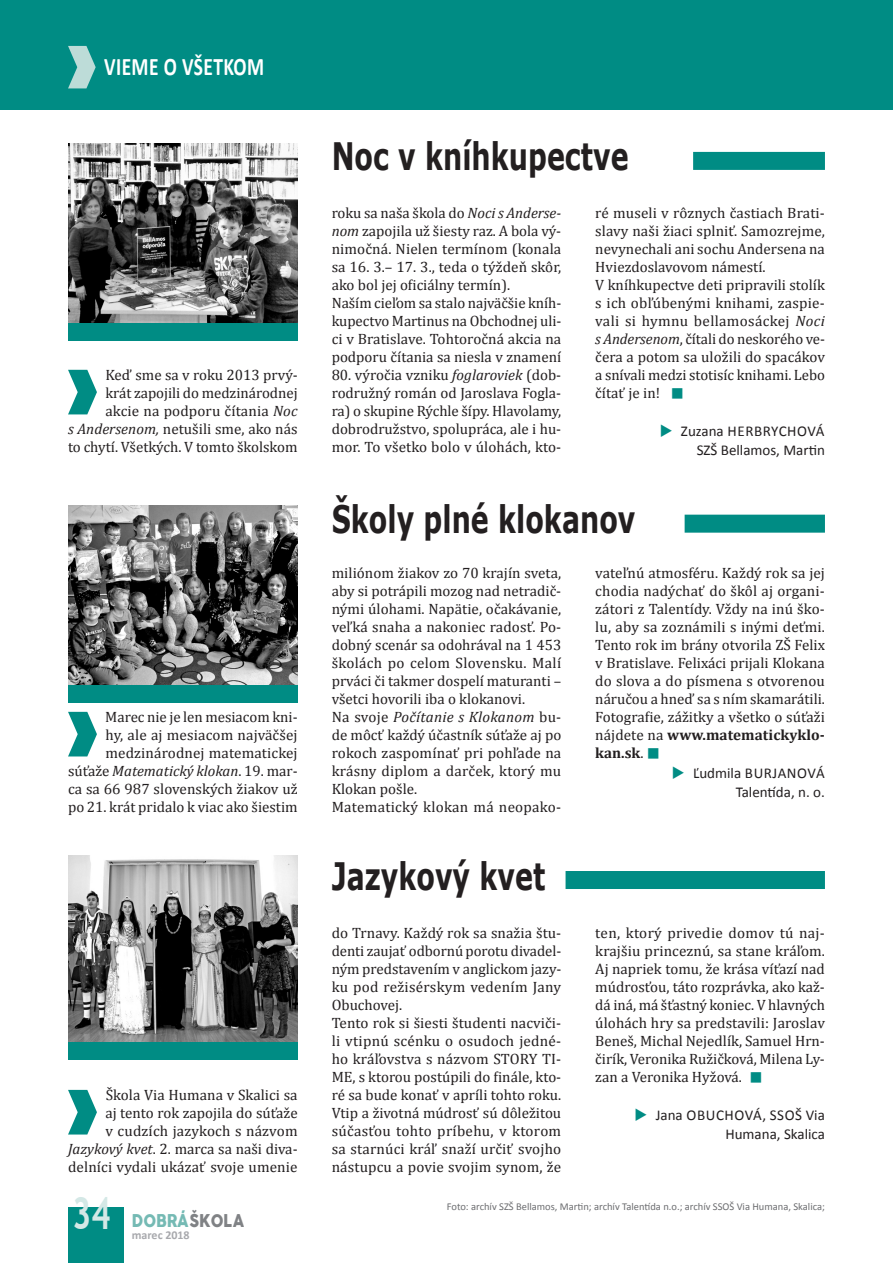
<style>
.page{position:relative;width:893px;height:1263px;background:#fff}
.page>*{position:absolute;margin:0;border:0;box-sizing:border-box;transform-origin:0 0}
.t1{font:700 44.55px "Trebuchet MS";color:#d4e8e6;scale:.74 1}
.vieme_titul{font:700 37.8px "Verdana";color:#231f20;scale:.71 1}
.Názov_pravidelnej_ru{font:700 25.35px "Calibri";letter-spacing:.02em;color:#fff;scale:.77 1}
.t2{font:17.25px "COCOGOOSE";color:#75bab4;scale:.87 1}
.Článok_-_základný_te{font:15px/18px "Cambria";color:#231f20;text-align:justify}
.t3{font:15px/19.5px "Calibri";color:#231f20;text-align:right}
.t4{font:700 12px "Calibri";color:#a8a9ad}
.Fotografia_-_zdroj{font:10.5px "Calibri";color:#6c6d70}
.s1{font-style:italic}
.s2{color:#808285}
.s3{color:#008c84}
.s4{font-weight:700}
</style>
<div class="page">
<div style="left:0;top:0;width:893px;height:110px;background:#008c84"></div>
<svg style="left:68px;top:46px;width:28px;height:42px"></svg>
<svg style="left:68px;top:370px;width:29px;height:44px"></svg>
<svg style="left:68px;top:1090px;width:29px;height:44px"></svg>
<svg style="left:68px;top:712px;width:29px;height:44px"></svg>
<div style="left:693px;top:152px;width:132px;height:18px;background:#008c84"></div>
<div style="left:566px;top:871px;width:259px;height:18px;background:#008c84"></div>
<div style="left:685px;top:515px;width:140px;height:18px;background:#008c84"></div>
<div style="left:68px;top:322px;width:230px;height:18px;background:#008c84"></div>
<div style="left:68px;top:685px;width:230px;height:18px;background:#008c84"></div>
<div style="left:68px;top:1042px;width:230px;height:18px;background:#008c84"></div>
<img style="left:68px;top:144px;width:230px;height:178px">
<img style="left:68px;top:505px;width:230px;height:180px">
<img style="left:68px;top:856px;width:230px;height:186px">
<div style="left:68px;top:1208px;width:55px;height:55px;background:#008c84"></div>
<p class="Názov_pravidelnej_ru" style="left:104px;top:51px;width:209px">VIEME O VŠETKOM</p>
<p class="Článok_-_základný_te" style="left:68px;top:366px;width:231px;text-align:right">Keď sme sa v roku 2013 prvý-<br>krát zapojili do medzinárodnej akcie na podporu čítania <span class="s1">Noc<br>s Andersenom,</span> netušili sme, ako nás to chytí. Všetkých. V tomto školskom</p>
<p class="Článok_-_základný_te" style="left:68px;top:708px;width:231px;text-align:right">Marec nie je len mesiacom kni-<br>hy, ale aj mesiacom najväčšej medzinárodnej matematickej súťaže <span class="s1">Matematický klokan</span>. 19. mar&shy;ca sa 66 987 slovenských žiakov už po 21. krát pridalo k viac ako šiestim</p>
<p class="Článok_-_základný_te" style="left:68px;top:1086px;width:231px;text-align:right">Škola Via Humana v Skalici sa<br>aj tento rok zapojila do súťaže<br>v cudzích jazykoch s názvom<br><span class="s1">Jazykový kvet</span>. 2. marca sa naši diva&shy;delníci vydali ukázať svoje umenie</p>
<h1 class="t1" style="left:72px;top:1185px;width:54px">34</h1>
<p class="t2" style="left:132px;top:1208px;width:131px">DOBRÁ<span class="s2">ŠKOLA</span></p>
<p class="t4" style="left:132px;top:1228px;width:59px">marec 2018</p>
<p class="vieme_titul" style="left:332px;top:130px;width:420px">Noc v kníhkupectve</p>
<p class="Článok_-_základný_te" style="left:332px;top:204px;width:231px">roku sa naša škola do <span class="s1">Noci s Anderse&shy;nom</span> zapojila už šiesty raz. A bola vý&shy;nimočná. Nielen termínom (konala sa 16. 3.– 17. 3., teda o týždeň skôr, ako bol jej oficiálny termín).</p>
<p class="Článok_-_základný_te" style="left:332px;top:294px;width:231px">Naším cieľom sa stalo najväčšie kníh&shy;kupectvo Martinus na Obchodnej uli&shy;ci v Bratislave. Tohtoročná akcia na podporu čítania sa niesla v znamení</p>
<p class="Článok_-_základný_te" style="left:332px;top:366px;width:231px">80. výročia vzniku <span class="s1">foglaroviek</span> (dob&shy;rodružný román od Jaroslava Fogla&shy;ra) o skupine Rýchle šípy. Hlavolamy, dobrodružstvo, spolupráca, ale i hu&shy;mor. To všetko bolo v úlohách, kto-</p>
<p class="Článok_-_základný_te" style="left:595px;top:204px;width:231px">ré museli v rôznych častiach Brati&shy;slavy naši žiaci splniť. Samozrejme, nevynechali ani sochu Andersena na Hviezdoslavovom námestí.</p>
<p class="Článok_-_základný_te" style="left:595px;top:276px;width:231px">V kníhkupectve deti pripravili stolík s ich obľúbenými knihami, zaspie&shy;vali si hymnu bellamosáckej <span class="s1">Noci s Andersenom</span>, čítali do neskorého ve&shy;čera a potom sa uložili do spacákov a snívali medzi stotisíc knihami. Lebo čítať je in! <span class="s3">■</span></p>
<p class="t3" style="left:681px;top:421px;width:145px">Zuzana HERBRYCHOVÁ<br>SZŠ Bellamos, Martin</p>
<p class="vieme_titul" style="left:332px;top:493px;width:429px">Školy plné klokanov</p>
<p class="Článok_-_základný_te" style="left:332px;top:564px;width:231px">miliónom žiakov zo 70 krajín sveta, aby si potrápili mozog nad netradič&shy;nými úlohami. Napätie, očakávanie, veľká snaha a nakoniec radosť. Po&shy;dobný scenár sa odohrával na 1 453 školách po celom Slovensku. Malí prváci či takmer dospelí maturanti – všetci hovorili iba o klokanovi.</p>
<p class="Článok_-_základný_te" style="left:332px;top:708px;width:231px">Na svoje <span class="s1">Počítanie s Klokanom</span> bu&shy;de môcť každý účastník súťaže aj po rokoch zaspomínať pri pohľade na krásny diplom a darček, ktorý mu Klokan pošle.</p>
<p class="Článok_-_základný_te" style="left:332px;top:798px;width:231px">Matematický klokan má neopako-</p>
<p class="vieme_titul" style="left:332px;top:849px;width:302px">Jazykový kvet</p>
<p class="Článok_-_základný_te" style="left:332px;top:924px;width:231px">do Trnavy. Každý rok sa snažia štu&shy;denti zaujať odbornú porotu divadel&shy;ným predstavením v anglickom jazy&shy;ku pod režisérskym vedením Jany Obuchovej.</p>
<p class="Článok_-_základný_te" style="left:332px;top:1014px;width:231px">Tento rok si šiesti študenti nacviči&shy;li vtipnú scénku o osudoch jedné&shy;ho kráľovstva s názvom STORY TI-ME, s ktorou postúpili do finále, kto&shy;ré sa bude konať v apríli tohto roku.<br>Vtip a životná múdrosť sú dôležitou súčasťou tohto príbehu, v ktorom sa starnúci kráľ snaží určiť svojho nástupcu a povie svojim synom, že</p>
<p class="Článok_-_základný_te" style="left:595px;top:564px;width:231px">vateľnú atmosféru. Každý rok sa jej chodia nadýchať do škôl aj organi&shy;zátori z Talentídy. Vždy na inú ško&shy;lu, aby sa zoznámili s inými deťmi.<br>Tento rok im brány otvorila ZŠ Felix v Bratislave. Felixáci prijali Klokana do slova a do písmena s otvorenou náručou a hneď sa s ním skamarátili.<br>Fotografie, zážitky a všetko o súťaži nájdete na <span class="s4">www.matematickyklo&shy;kan.sk</span>. <span class="s3">■</span></p>
<p class="t3" style="left:693px;top:763px;width:133px">Ľudmila BURJANOVÁ<br>Talentída, n. o.</p>
<p class="Článok_-_základný_te" style="left:595px;top:924px;width:231px">ten, ktorý privedie domov tú naj&shy;krajšiu princeznú, sa stane kráľom.<br>Aj napriek tomu, že krása víťazí nad múdrosťou, táto rozprávka, ako kaž&shy;dá iná, má šťastný koniec. V hlavných úlohách hry sa predstavili: Jaroslav Beneš, Michal Nejedlík, Samuel Hrn&shy;čirík, Veronika Ružičková, Milena Ly&shy;zan a Veronika Hyžová. <span class="s3">■</span></p>
<p class="t3" style="left:656px;top:1105px;width:171px">Jana OBUCHOVÁ, SSOŠ Via<br>Humana, Skalica</p>
<p class="Fotografia_-_zdroj" style="left:447px;top:1200px;width:380px">Foto: archív SZŠ Bellamos, Martin; archív Talentída n.o.; archív SSOŠ Via Humana, Skalica;</p>
</div>
